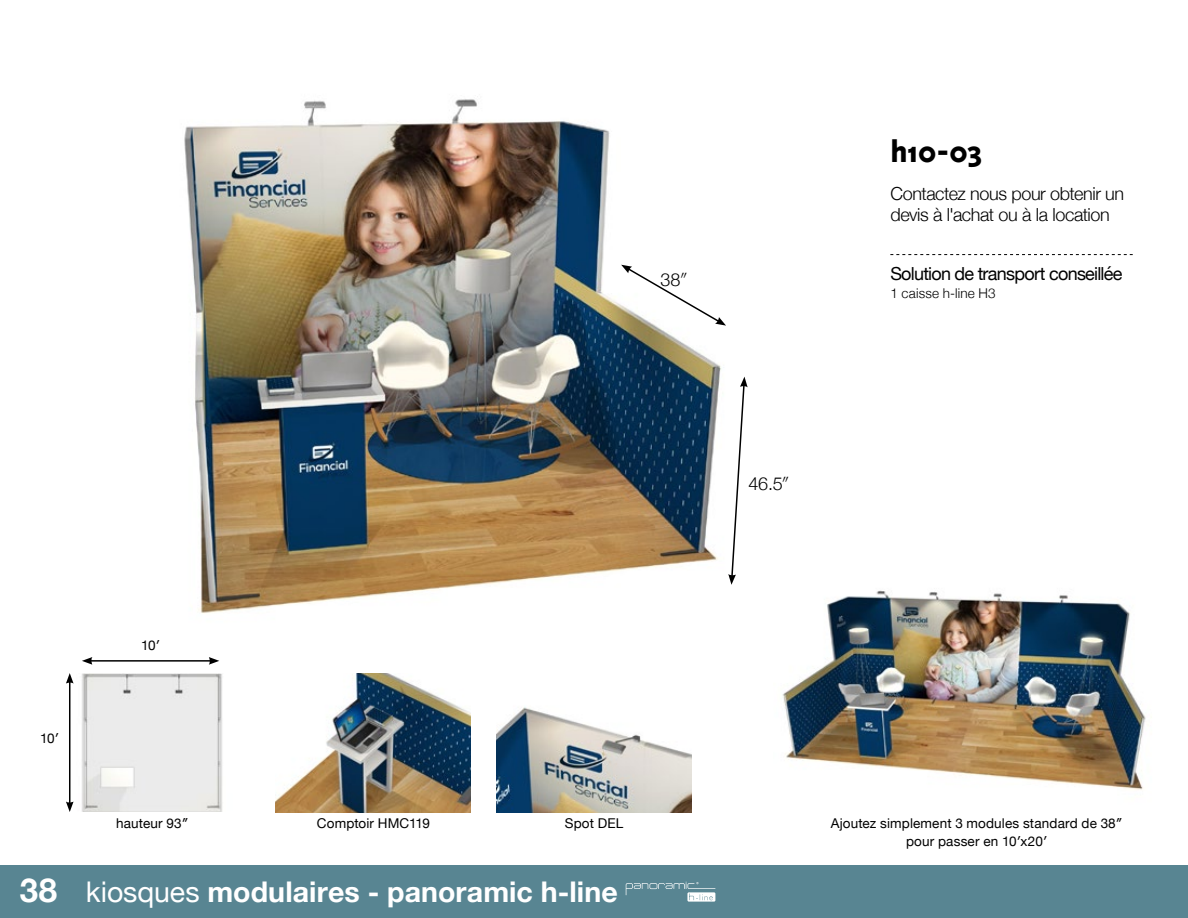
<style>
.page{position:relative;width:1188px;height:918px;background:#fff}
.page>*{position:absolute;margin:0;border:0;box-sizing:border-box;transform-origin:0 0}
.t1{font:800 33px "Triplex Sans";color:#000}
.t2{font:700 28.5px "Helvetica Neue";letter-spacing:.005em;color:#fff}
.t3{font:300 18px/21px "Helvetica Neue";letter-spacing:-.02em;color:#000}
.t4{font:18px "Helvetica Neue";letter-spacing:-.04em;color:#000}
.t5{font:13.5px/18px "Helvetica Neue";letter-spacing:.01em;color:#000;text-align:center}
.t6{font:300 13.5px "Helvetica Neue";letter-spacing:.01em;color:#000}
.s1{font-size:33px}
.s2{font-weight:400}
</style>
<div class="page">
<img style="left:184px;top:99px;width:561px;height:515px">
<svg style="left:728px;top:377px;width:20px;height:208px"></svg>
<svg style="left:621px;top:265px;width:105px;height:61px"></svg>
<img style="left:276px;top:673px;width:195px;height:139px">
<img style="left:496px;top:707px;width:196px;height:105px">
<img style="left:782px;top:590px;width:364px;height:200px">
<svg style="left:890px;top:254px;width:243px;height:1px"></svg>
<img style="left:66px;top:673px;width:157px;height:139px">
<hr style="left:69px;top:681px;width:1px;height:123px;background:#000">
<svg style="left:66px;top:673px;width:8px;height:11px"></svg>
<svg style="left:66px;top:802px;width:8px;height:10px"></svg>
<hr style="left:90px;top:660px;width:121px;height:2px;background:#000">
<svg style="left:82px;top:657px;width:10px;height:8px"></svg>
<svg style="left:209px;top:657px;width:10px;height:8px"></svg>
<div style="left:0;top:865px;width:1188px;height:53px;background:#588592"></div>
<svg style="left:626px;top:882px;width:89px;height:20px"></svg>
<p class="t5" style="left:40px;top:730px;width:20px">10′</p>
<p class="t5" style="left:141px;top:637px;width:20px">10′</p>
<p class="t5" style="left:116px;top:815px;width:74px">hauteur 93″</p>
<h3 class="t3" style="left:661px;top:267px;width:29px">38″</h3>
<h3 class="t3" style="left:748px;top:471px;width:42px">46.5″</h3>
<h1 class="t1" style="left:890px;top:133px;width:93px">h10-03</h1>
<h3 class="t3" style="left:890px;top:182px;width:235px">Contactez nous pour obtenir un devis à l'achat ou à la location</h3>
<h3 class="t4" style="left:890px;top:261px;width:234px">Solution de transport conseillée</h3>
<p class="t6" style="left:890px;top:282px;width:107px">1 caisse h-line H3</p>
<p class="t5" style="left:317px;top:815px;width:114px">Comptoir HMC119</p>
<p class="t5" style="left:565px;top:815px;width:60px">Spot DEL</p>
<p class="t5" style="left:831px;top:815px;width:293px">Ajoutez simplement 3 modules standard de 38″ pour passer en 10′x20′</p>
<h2 class="t2" style="left:20px;top:869px;width:599px"><span class="s1">38</span> <span class="s2">kiosques</span> modulaires - panoramic h-line</h2>
</div>
